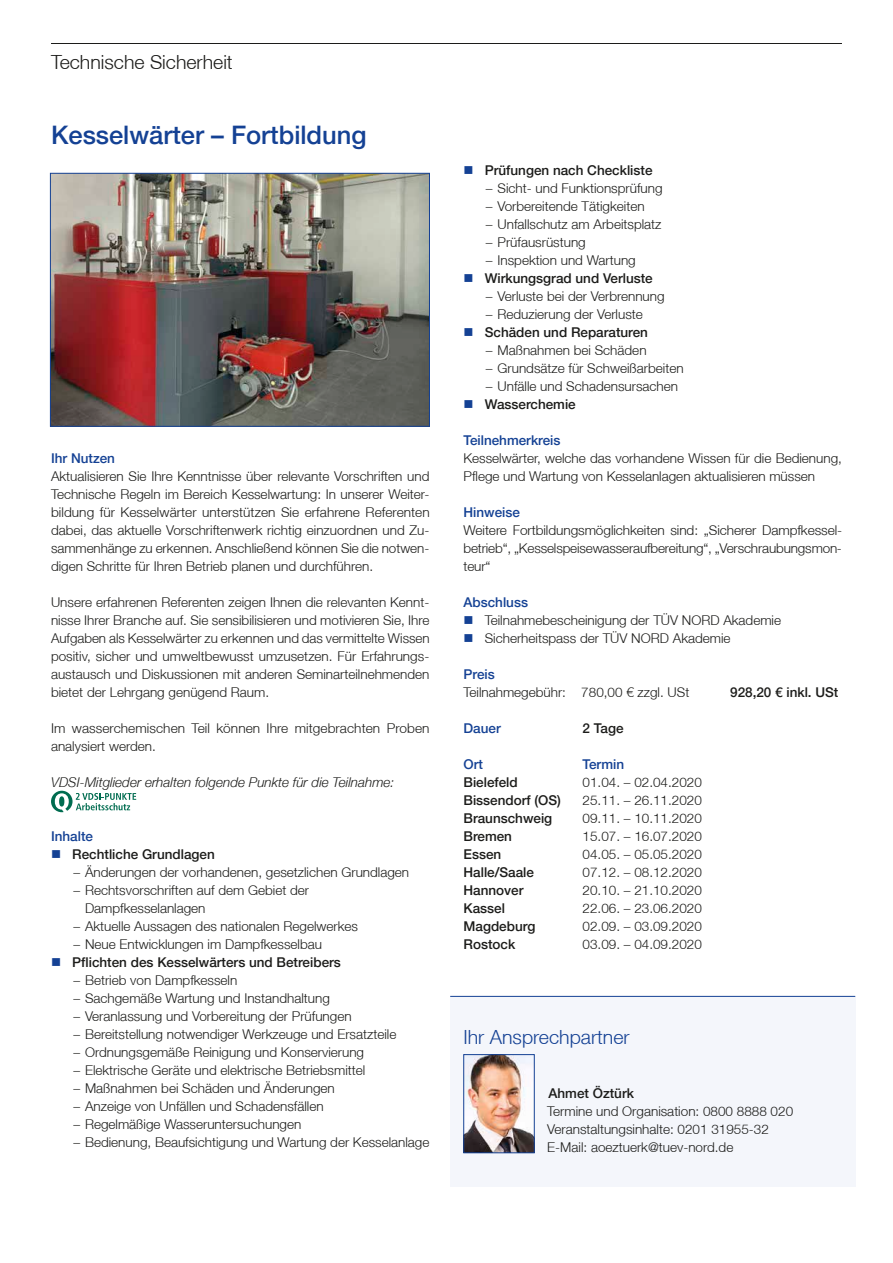
<style>
.page{position:relative;width:893px;height:1263px;background:#fff}
.page>*{position:absolute;margin:0;border:0;box-sizing:border-box;transform-origin:0 0}
.t1{font:500 25.5px "Helvetica Neue LT";color:#144194}
.t2{font:300 19.5px "Helvetica Neue LT";color:#1c1c1a}
.t3{font:300 19.5px "Helvetica Neue LT";color:#144194}
.t4{font:300 13.5px/18px "Helvetica Neue LT";color:#1c1c1a}
.t5{font:500 13.5px "Helvetica Neue LT";color:#1c1c1a}
.t6{font:500 13.5px "Helvetica Neue LT";color:#144194}
.t7{font:italic 300 13.5px "Helvetica Neue LT";color:#1c1c1a}
</style>
<div class="page">
<hr style="left:51px;top:43px;width:791px;height:1px;background:#1c1c1a">
<svg style="left:51px;top:791px;width:85px;height:21px"></svg>
<img style="left:52px;top:175px;width:376px;height:249px">
<div style="left:50px;top:173px;width:380px;height:253px;border:1px solid #144194"></div>
<div style="left:450px;top:996px;width:405px;height:191px;background:#f4f6fb"></div>
<img style="left:465px;top:1056px;width:67px;height:95px">
<div style="left:463px;top:1054px;width:71px;height:99px;border:1px solid #144194"></div>
<hr style="left:450px;top:996px;width:405px;height:1px;background:#144194">
<h2 class="t2" style="left:51px;top:50px;width:183px">Technische Sicherheit</h2>
<h1 class="t1" style="left:51px;top:120px;width:317px">Kesselwärter – Fortbildung</h1>
<p class="t6" style="left:51px;top:450px;width:66px">Ihr Nutzen</p>
<p class="t4" style="left:51px;top:467px;width:380px;text-align:justify">Aktualisieren Sie Ihre Kenntnisse über relevante Vorschriften und Technische Regeln im Bereich Kesselwartung: In unserer Weiter&shy;bildung für Kesselwärter unterstützen Sie erfahrene Referenten dabei, das aktuelle Vorschriftenwerk richtig einzuordnen und Zu&shy;sammenhänge zu erkennen. Anschließend können Sie die notwen&shy;digen Schritte für Ihren Betrieb planen und durchführen.</p>
<p class="t4" style="left:51px;top:593px;width:380px;text-align:justify">Unsere erfahrenen Referenten zeigen Ihnen die relevanten Kennt&shy;nisse Ihrer Branche auf. Sie sensibilisieren und motivieren Sie, Ihre Aufgaben als Kesselwärter zu erkennen und das vermittelte Wissen positiv, sicher und umweltbewusst umzusetzen. Für Erfahrungs&shy;austausch und Diskussionen mit anderen Seminarteilnehmenden bietet der Lehrgang genügend Raum.</p>
<p class="t4" style="left:51px;top:719px;width:380px">Im wasserchemischen Teil können Ihre mitgebrachten Proben analysiert werden.</p>
<p class="t7" style="left:51px;top:774px;width:345px">VDSI-Mitglieder erhalten folgende Punkte für die Teilnahme:</p>
<p class="t6" style="left:51px;top:828px;width:44px">Inhalte</p>
<p class="t5" style="left:72px;top:846px;width:144px">Rechtliche Grundlagen</p>
<p class="t4" style="left:73px;top:863px;width:337px">– Änderungen der vorhandenen, gesetzlichen Grundlagen</p>
<p class="t4" style="left:85px;top:881px;width:226px;text-indent:-12px">– Rechtsvorschriften auf dem Gebiet der<br>Dampfkesselanlagen</p>
<p class="t4" style="left:73px;top:917px;width:286px">– Aktuelle Aussagen des nationalen Regelwerkes</p>
<p class="t4" style="left:73px;top:935px;width:250px">– Neue Entwicklungen im Dampfkesselbau</p>
<p class="t5" style="left:72px;top:954px;width:270px">Pflichten des Kesselwärters und Betreibers</p>
<p class="t4" style="left:73px;top:971px;width:165px">– Betrieb von Dampfkesseln</p>
<p class="t4" style="left:73px;top:989px;width:258px">– Sachgemäße Wartung und Instandhaltung</p>
<p class="t4" style="left:73px;top:1007px;width:280px">– Veranlassung und Vorbereitung der Prüfungen</p>
<p class="t4" style="left:73px;top:1025px;width:325px">– Bereitstellung notwendiger Werkzeuge und Ersatzteile</p>
<p class="t4" style="left:73px;top:1043px;width:292px">– Ordnungsgemäße Reinigung und Konservierung</p>
<p class="t4" style="left:73px;top:1061px;width:293px">– Elektrische Geräte und elektrische Betriebsmittel</p>
<p class="t4" style="left:73px;top:1079px;width:263px">– Maßnahmen bei Schäden und Änderungen</p>
<p class="t4" style="left:73px;top:1097px;width:252px">– Anzeige von Unfällen und Schadensfällen</p>
<p class="t4" style="left:73px;top:1115px;width:229px">– Regelmäßige Wasseruntersuchungen</p>
<p class="t4" style="left:73px;top:1133px;width:358px">– Bedienung, Beaufsichtigung und Wartung der Kesselanlage</p>
<p class="t5" style="left:485px;top:162px;width:169px">Prüfungen nach Checkliste</p>
<p class="t4" style="left:486px;top:179px;width:178px">– Sicht- und Funktionsprüfung</p>
<p class="t4" style="left:486px;top:197px;width:160px">– Vorbereitende Tätigkeiten</p>
<p class="t4" style="left:486px;top:215px;width:177px">– Unfallschutz am Arbeitsplatz</p>
<p class="t4" style="left:486px;top:233px;width:101px">– Prüfausrüstung</p>
<p class="t4" style="left:486px;top:251px;width:151px">– Inspektion und Wartung</p>
<p class="t5" style="left:485px;top:270px;width:170px">Wirkungsgrad und Verluste</p>
<p class="t4" style="left:486px;top:287px;width:180px">– Verluste bei der Verbrennung</p>
<p class="t4" style="left:486px;top:305px;width:158px">– Reduzierung der Verluste</p>
<p class="t5" style="left:485px;top:324px;width:165px">Schäden und Reparaturen</p>
<p class="t4" style="left:486px;top:341px;width:162px">– Maßnahmen bei Schäden</p>
<p class="t4" style="left:486px;top:359px;width:199px">– Grundsätze für Schweißarbeiten</p>
<p class="t4" style="left:486px;top:377px;width:194px">– Unfälle und Schadensursachen</p>
<p class="t5" style="left:485px;top:396px;width:93px">Wasserchemie</p>
<p class="t6" style="left:463px;top:432px;width:99px">Teilnehmerkreis</p>
<p class="t4" style="left:463px;top:449px;width:380px">Kesselwärter, welche das vorhandene Wissen für die Bedienung,<br>Pflege und Wartung von Kesselanlagen aktualisieren müssen</p>
<p class="t6" style="left:463px;top:504px;width:58px">Hinweise</p>
<p class="t4" style="left:463px;top:521px;width:380px;text-align:justify">Weitere Fortbildungsmöglichkeiten sind: „Sicherer Dampfkessel&shy;betrieb“, „Kesselspeisewasseraufbereitung“, „Verschraubungsmon&shy;teur“</p>
<p class="t6" style="left:463px;top:594px;width:66px">Abschluss</p>
<p class="t4" style="left:485px;top:611px;width:298px">Teilnahmebescheinigung der TÜV NORD Akademie<br>Sicherheitspass der TÜV NORD Akademie</p>
<p class="t6" style="left:463px;top:666px;width:33px">Preis</p>
<p class="t4" style="left:463px;top:683px;width:227px">Teilnahmegebühr: 780,00 € zzgl. USt</p>
<p class="t5" style="left:730px;top:684px;width:110px">928,20 € inkl. USt</p>
<p class="t6" style="left:463px;top:720px;width:39px">Dauer</p>
<p class="t5" style="left:583px;top:720px;width:42px">2 Tage</p>
<p class="t6" style="left:463px;top:756px;width:21px">Ort</p>
<p class="t6" style="left:583px;top:756px;width:43px">Termin</p>
<p class="t5" style="left:463px;top:774px;width:56px">Bielefeld</p>
<p class="t4" style="left:583px;top:773px;width:121px">01.04. – 02.04.2020</p>
<p class="t5" style="left:463px;top:792px;width:99px">Bissendorf (OS)</p>
<p class="t4" style="left:583px;top:791px;width:121px">25.11. – 26.11.2020</p>
<p class="t5" style="left:463px;top:810px;width:90px">Braunschweig</p>
<p class="t4" style="left:583px;top:809px;width:121px">09.11. – 10.11.2020</p>
<p class="t5" style="left:463px;top:828px;width:50px">Bremen</p>
<p class="t4" style="left:583px;top:827px;width:121px">15.07. – 16.07.2020</p>
<p class="t5" style="left:463px;top:846px;width:39px">Essen</p>
<p class="t4" style="left:583px;top:845px;width:121px">04.05. – 05.05.2020</p>
<p class="t5" style="left:463px;top:864px;width:72px">Halle/Saale</p>
<p class="t4" style="left:583px;top:863px;width:121px">07.12. – 08.12.2020</p>
<p class="t5" style="left:463px;top:882px;width:62px">Hannover</p>
<p class="t4" style="left:583px;top:881px;width:121px">20.10. – 21.10.2020</p>
<p class="t5" style="left:463px;top:900px;width:43px">Kassel</p>
<p class="t4" style="left:583px;top:899px;width:121px">22.06. – 23.06.2020</p>
<p class="t5" style="left:463px;top:918px;width:74px">Magdeburg</p>
<p class="t4" style="left:583px;top:917px;width:121px">02.09. – 03.09.2020</p>
<p class="t5" style="left:463px;top:936px;width:53px">Rostock</p>
<p class="t4" style="left:583px;top:935px;width:121px">03.09. – 04.09.2020</p>
<h2 class="t3" style="left:463px;top:1025px;width:168px">Ihr Ansprechpartner</h2>
<p class="t5" style="left:549px;top:1085px;width:87px">Ahmet Öztürk</p>
<p class="t4" style="left:547px;top:1102px;width:247px">Termine und Organisation: 0800 8888 020<br>Veranstaltungsinhalte: 0201 31955-32<br>E-Mail: aoeztuerk@tuev-nord.de</p>
</div>
